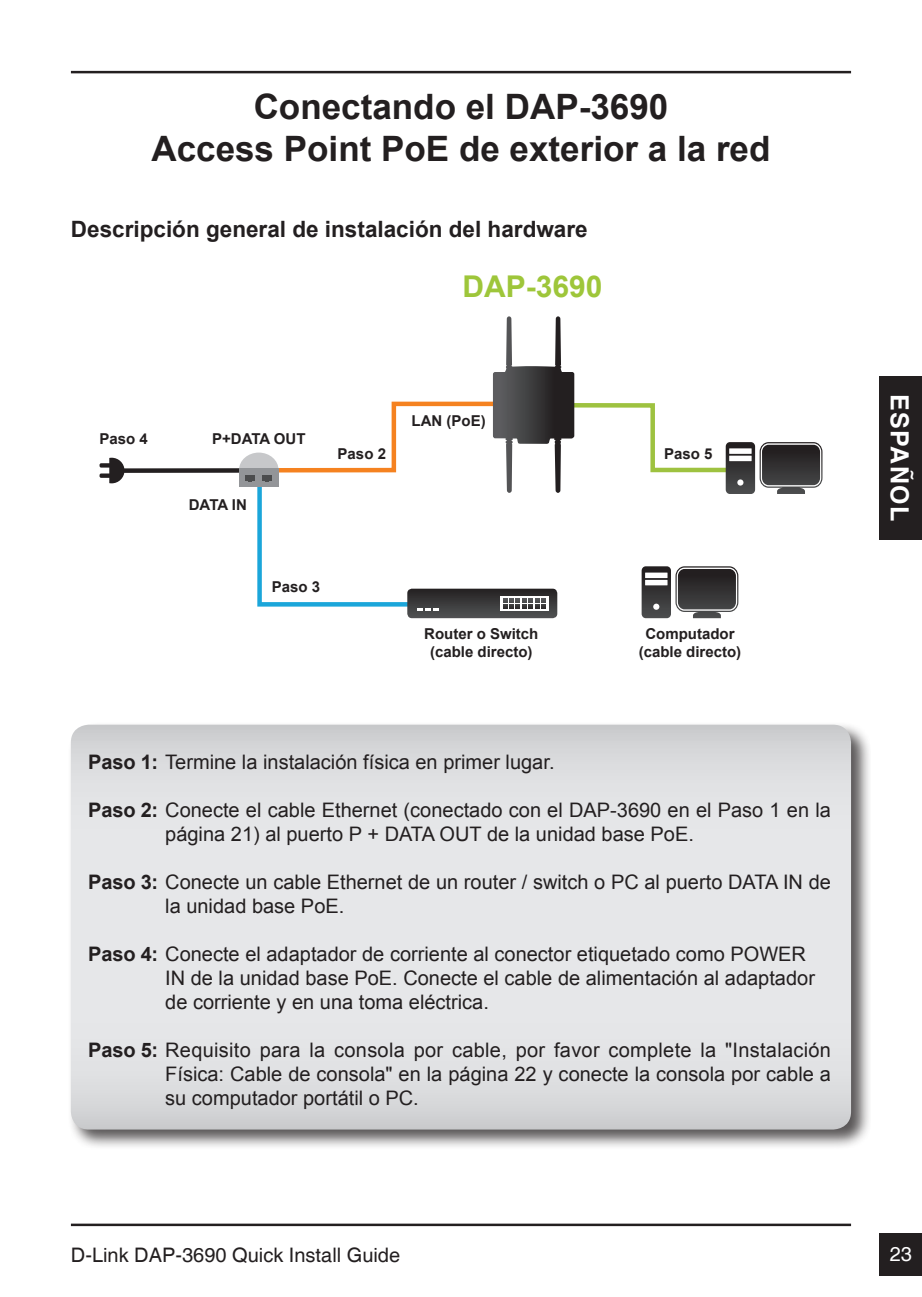
<style>
.page{position:relative;width:922px;height:1297px;background:#fff}
.page>*{position:absolute;margin:0;border:0;box-sizing:border-box;transform-origin:0 0}
.t1{font:700 35px/42px "Arial";color:#231f20;text-align:center}
.t2{font:700 30px "Arial";color:#9ec63a}
.t3{font:700 25px "Helvetica";letter-spacing:.05em;color:#fff}
.t4{font:700 22.5px "Arial";color:#231f20}
.t5{font:20px/24px "Arial";color:#231f20}
.t6{font:20px "Helvetica";color:#231f20}
.t7{font:20px "Helvetica";color:#fff}
.t8{font:700 15px/18px "Arial";color:#231f20;text-align:center}
.s1{font-weight:700}
</style>
<div class="page">
<hr style="left:71px;top:71px;width:779px;height:2px;background:#231f20">
<hr style="left:71px;top:1223px;width:779px;height:3px;background:#231f20">
<div style="left:879px;top:1233px;width:42px;height:43px;background:#231f20"></div>
<div style="left:879px;top:376px;width:42px;height:163px;background:#231f20"></div>
<div style="left:67px;top:721px;width:803px;height:428px;background:#231f20;opacity:.75"></div>
<svg style="left:71px;top:725px;width:779px;height:404px"></svg>
<div style="left:124px;top:468px;width:136px;height:5px;background:#231f20"></div>
<svg style="left:109px;top:458px;width:15px;height:25px"></svg>
<div style="left:99px;top:473px;width:17px;height:5px;background:#231f20;border-radius:2px"></div>
<div style="left:99px;top:463px;width:17px;height:5px;background:#231f20;border-radius:2px"></div>
<svg style="left:239px;top:316px;width:583px;height:302px"></svg>
<h1 class="t1" style="left:151px;top:87px;width:620px">Conectando el DAP-3690<br>Access Point PoE de exterior a la red</h1>
<p class="t4" style="left:71px;top:214px;width:518px">Descripción general de instalación del hardware</p>
<h2 class="t2" style="left:462px;top:267px;width:142px">DAP-3690</h2>
<p class="t8" style="left:99px;top:430px;width:50px">Paso 4</p>
<p class="t8" style="left:212px;top:430px;width:95px">P+DATA OUT</p>
<p class="t8" style="left:189px;top:497px;width:60px">DATA IN</p>
<p class="t8" style="left:337px;top:445px;width:50px">Paso 2</p>
<p class="t8" style="left:411px;top:412px;width:76px">LAN (PoE)</p>
<p class="t8" style="left:664px;top:445px;width:50px">Paso 5</p>
<p class="t8" style="left:271px;top:579px;width:50px">Paso 3</p>
<p class="t8" style="left:424px;top:626px;width:116px">Router o Switch (cable directo)</p>
<p class="t8" style="left:638px;top:626px;width:104px">Computador (cable directo)</p>
<p class="t5" style="left:88px;top:750px;width:467px"><span class="s1">Paso 1:</span> Termine la instalación física en primer lugar.</p>
<p class="t5" style="left:165px;top:798px;width:667px;text-indent:-77px"><span class="s1">Paso 2:</span> Conecte el cable Ethernet (conectado con el DAP-3690 en el Paso 1 en la página 21) al puerto P + DATA OUT de la unidad base PoE.</p>
<p class="t5" style="left:165px;top:870px;width:667px;text-indent:-77px"><span class="s1">Paso 3:</span> Conecte un cable Ethernet de un router / switch o PC al puerto DATA IN de la unidad base PoE.</p>
<p class="t5" style="left:165px;top:942px;width:651px;text-indent:-77px"><span class="s1">Paso 4:</span> Conecte el adaptador de corriente al conector etiquetado como POWER<br>IN de la unidad base PoE. Conecte el cable de alimentación al adaptador de corriente y en una toma eléctrica.</p>
<p class="t5" style="left:165px;top:1038px;width:667px;text-align:justify;text-indent:-77px"><span class="s1">Paso 5:</span> Requisito para la consola por cable, por favor complete la "Instalación Física: Cable de consola" en la página 22 y conecte la consola por cable a su computador portátil o PC.</p>
<p class="t3" style="left:914px;top:394px;width:128px;rotate:90deg">ESPAÑOL</p>
<p class="t6" style="left:71px;top:1243px;width:330px">D-Link DAP-3690 Quick Install Guide</p>
<p class="t7" style="left:889px;top:1242px;width:24px">23</p>
</div>
